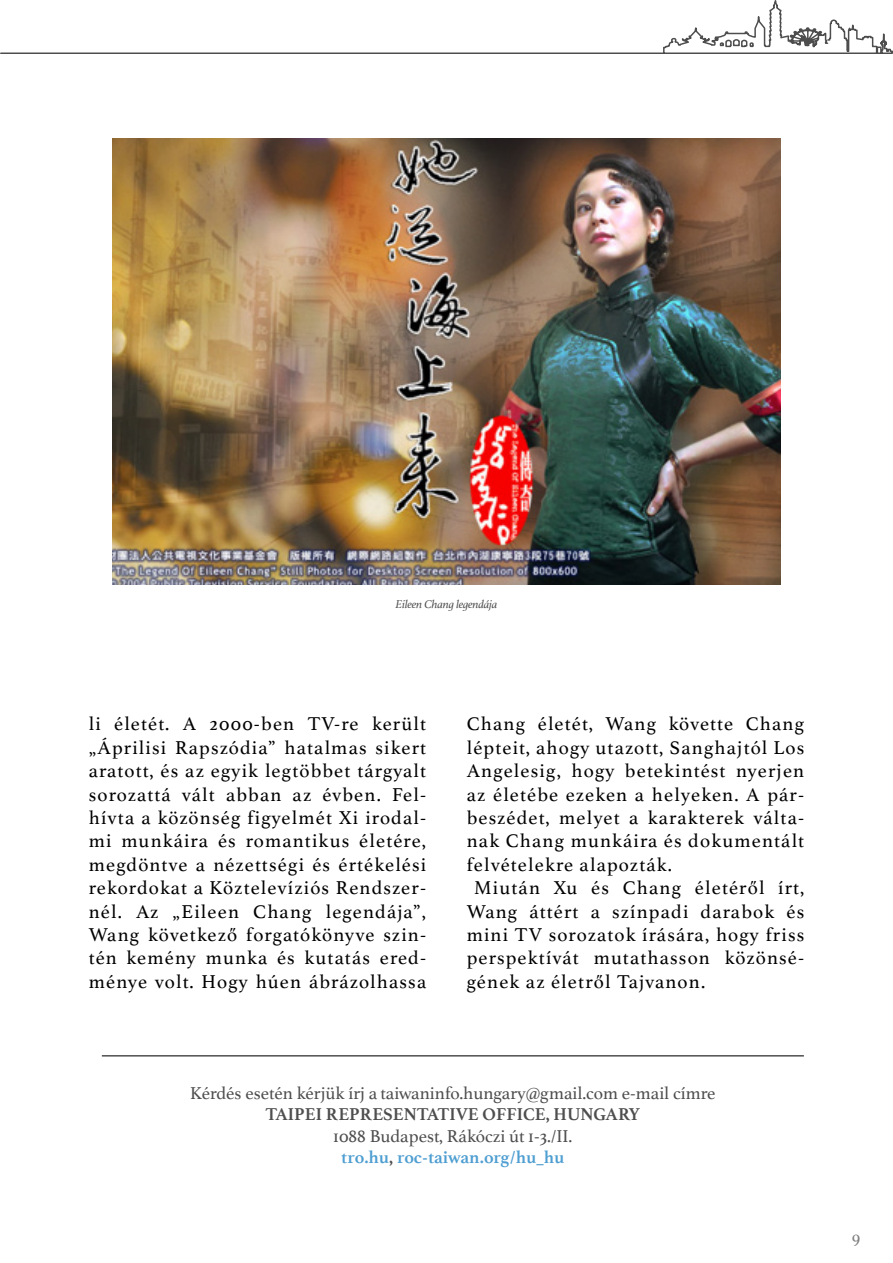
<style>
.page{position:relative;width:893px;height:1263px;background:#fff}
.page>*{position:absolute;margin:0;border:0;box-sizing:border-box;transform-origin:0 0}
.t1{font:19.5px/23.4px "Athelas";letter-spacing:.06em;color:#000;text-align:justify}
.t2{font:18px/21.6px "Athelas";color:#000;text-align:center}
.t3{font:700 18px "Athelas";color:#000}
.t4{font:italic 12px "Athelas";letter-spacing:-.02em;color:#000}
.s1{font-weight:700;color:#0074be}
.s2{font-weight:700}
</style>
<div class="page">
<svg style="left:0;top:0;width:893px;height:54px"></svg>
<hr style="left:102px;top:1055px;width:702px;height:1px;background:#000">
<img style="left:113px;top:139px;width:667px;height:445px">
<p class="t4" style="left:396px;top:594px;width:103px">Eileen Chang legendája</p>
<p class="t1" style="left:89px;top:712px;width:339px">li életét. A 2000-ben TV-re került „Áprilisi Rapszódia” hatalmas sikert aratott, és az egyik legtöbbet tárgyalt sorozattá vált abban az évben. Fel&shy;hívta a közönség figyelmét Xi irodal&shy;mi munkáira és romantikus életére, megdöntve a nézettségi és értékelési rekordokat a Köztelevíziós Rendszer&shy;nél. Az „Eileen Chang legendája”, Wang következő forgatókönyve szin&shy;tén kemény munka és kutatás ered&shy;ménye volt. Hogy húen ábrázolhassa</p>
<p class="t1" style="left:467px;top:712px;width:339px">Chang életét, Wang követte Chang</p>
<p class="t1" style="left:467px;top:735px;width:339px">lépteit, ahogy utazott, Sanghajtól Los</p>
<p class="t1" style="left:467px;top:758px;width:339px">Angelesig, hogy betekintést nyerjen</p>
<p class="t1" style="left:467px;top:782px;width:339px">az életébe ezeken a helyeken. A pár-</p>
<p class="t1" style="left:467px;top:805px;width:339px">beszédet, melyet a karakterek válta-</p>
<p class="t1" style="left:467px;top:829px;width:339px">nak Chang munkáira és dokumentált</p>
<p class="t1" style="left:467px;top:852px;width:207px">felvételekre alapozták.</p>
<p class="t1" style="left:474px;top:875px;width:332px">Miután Xu és Chang életéről írt,</p>
<p class="t1" style="left:467px;top:899px;width:339px">Wang áttért a színpadi darabok és</p>
<p class="t1" style="left:467px;top:922px;width:339px">mini TV sorozatok írására, hogy friss</p>
<p class="t1" style="left:467px;top:946px;width:339px">perspektívát mutathasson közönsé-</p>
<p class="t1" style="left:467px;top:969px;width:240px">gének az életről Tajvanon.</p>
<p class="t2" style="left:190px;top:1081px;width:527px">Kérdés esetén kérjük írj a taiwaninfo.hungary@gmail.com e-mail címre</p>
<p class="t3" style="left:266px;top:1100px;width:376px">TAIPEI REPRESENTATIVE OFFICE, HUNGARY</p>
<p class="t2" style="left:333px;top:1124px;width:241px">1088 Budapest, Rákóczi út 1-3./II. <span class="s1">tro.hu</span><span class="s2">,</span> <span class="s1">roc-taiwan.org/hu_hu</span></p>
<p class="t2" style="left:851px;top:1225px;width:10px">9</p>
</div>
